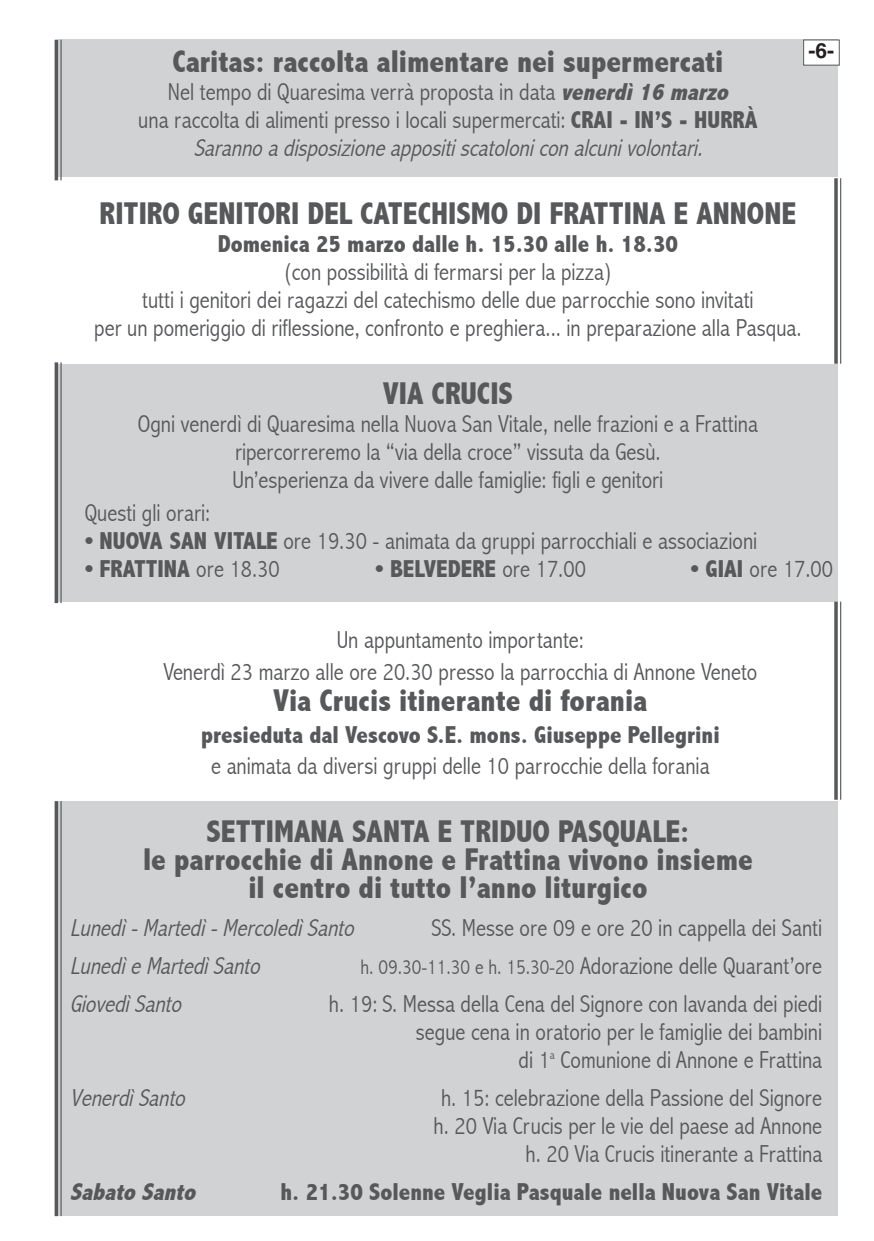
<style>
.page{position:relative;width:874px;height:1241px;background:#fff}
.page>*{position:absolute;margin:0;border:0;box-sizing:border-box;transform-origin:0 0}
.t1{font:800 condensed 31.5px/28px "Abadi";color:#57585a;text-align:center}
.t2{font:300 condensed 24.5px/28px "Abadi";color:#57585a;text-align:center}
.t3{font:800 condensed 24.5px "Abadi";color:#57585a}
.t4{font:italic 300 condensed 24.5px "Abadi";color:#57585a}
.t5{font:italic 800 condensed 24.5px "Abadi";color:#57585a}
.t6{font:700 21px "Helvetica";color:#231f20}
.s1{font-weight:800;font-style:italic}
.s2{font-weight:800}
.s3{font-style:italic}
.s4{font-weight:300}
.s5{font-size:21px}
</style>
<div class="page">
<div style="left:58px;top:40px;width:779px;height:137px;background:#d1d2d4"></div>
<div style="left:58px;top:364px;width:779px;height:237px;background:#d1d2d4"></div>
<div style="left:58px;top:801px;width:779px;height:414px;background:#d1d2d4"></div>
<div style="left:803px;top:40px;width:35px;height:25px;background:#fff"></div>
<hr style="left:60px;top:362px;width:2px;height:241px;background:#57585a">
<hr style="left:55px;top:362px;width:3px;height:241px;background:#57585a">
<hr style="left:839px;top:178px;width:1px;height:185px;background:#57585a">
<svg style="left:834px;top:178px;width:3px;height:185px"></svg>
<hr style="left:839px;top:601px;width:1px;height:198px;background:#57585a">
<svg style="left:833px;top:601px;width:4px;height:198px"></svg>
<hr style="left:60px;top:40px;width:2px;height:140px;background:#57585a">
<hr style="left:55px;top:40px;width:3px;height:140px;background:#57585a">
<hr style="left:60px;top:801px;width:2px;height:414px;background:#57585a">
<hr style="left:55px;top:801px;width:3px;height:414px;background:#57585a">
<p class="t1" style="left:172px;top:49px;width:552px">Caritas: raccolta alimentare nei supermercati</p>
<p class="t2" style="left:138px;top:79px;width:620px">Nel tempo di Quaresima verrà proposta in data <span class="s1">venerdì16marzo<br></span>una raccolta di alimenti presso i locali supermercati: <span class="s2">Crai - in’S - HUrrÀ<br></span><span class="s3">Saranno a disposizione appositi scatoloni con alcuni volontari.</span></p>
<p class="t6" style="left:808px;top:43px;width:27px">-6-</p>
<p class="t1" style="left:100px;top:201px;width:697px">ritiro genitori del CateCHiSMo di Frattina e annone</p>
<p class="t3" style="left:218px;top:231px;width:461px">domenica 25 marzo dalle h. 15.30 alle h. 18.30</p>
<p class="t2" style="left:94px;top:259px;width:708px">(con possibilità di fermarsi per la pizza)<br>tutti i genitori dei ragazzi del catechismo delle due parrocchie sono invitati<br>per un pomeriggio di riflessione, confronto e preghiera... in preparazione alla Pasqua.</p>
<p class="t1" style="left:382px;top:380px;width:132px">Via CrUCiS</p>
<p class="t2" style="left:138px;top:410px;width:621px">Ogni venerdì di Quaresima nella Nuova San Vitale, nelle frazioni e a Frattina ripercorreremo la “via della croce” vissuta da Gesù.<br>Un’esperienza da vivere dalle famiglie: figli e genitori</p>
<p class="t2" style="left:85px;top:499px;width:127px">Questi gli orari:</p>
<p class="t2" style="left:85px;top:527px;width:673px"><span class="s2">• nUoVa San Vitale</span> ore 19.30 - animata da gruppi parrocchiali e associazioni</p>
<p class="t3" style="left:85px;top:555px;width:196px">• Frattina <span class="s4">ore 18.30</span></p>
<p class="t3" style="left:375px;top:555px;width:212px">• belVedere <span class="s4">ore 17.00</span></p>
<p class="t2" style="left:690px;top:555px;width:144px"><span class="s2">• giai</span> ore 17.00</p>
<p class="t2" style="left:163px;top:625px;width:595px;line-height:31.5px">Un appuntamento importante:<br>Venerdì 23 marzo alle ore 20.30 presso la parrocchia di Annone Veneto</p>
<p class="t1" style="left:273px;top:687px;width:375px">Via Crucis itinerante di forania</p>
<p class="t3" style="left:201px;top:721px;width:520px">presieduta dal Vescovo S.e. mons. giuseppe Pellegrini</p>
<p class="t2" style="left:211px;top:752px;width:499px">e animata da diversi gruppi delle 10 parrocchie della forania</p>
<p class="t1" style="left:143px;top:818px;width:611px">SettiMana Santa e tridUo PaSQUale:<br>le parrocchie di annone e Frattina vivono insieme il centro di tutto l’anno liturgico</p>
<p class="t4" style="left:70px;top:914px;width:290px">Lunedì - Martedì - Mercoledì Santo</p>
<p class="t2" style="left:431px;top:914px;width:392px">SS. Messe ore 09 e ore 20 in cappella dei Santi</p>
<p class="t4" style="left:70px;top:952px;width:196px">Lunedì e Martedì Santo</p>
<p class="t2" style="left:360px;top:952px;width:463px"><span class="s5">h. 09.30-11.30 e h. 15.30-20</span> Adorazione delle Quarant’ore</p>
<p class="t4" style="left:70px;top:990px;width:117px">Giovedì Santo</p>
<p class="t2" style="left:329px;top:990px;width:494px;text-align:right">h. 19: S. Messa della Cena del Signore con lavanda dei piedi segue cena in oratorio per le famiglie dei bambini<br>di 1<sup>a</sup> Comunione di Annone e Frattina</p>
<p class="t4" style="left:70px;top:1084px;width:121px">Venerdì Santo</p>
<p class="t2" style="left:433px;top:1084px;width:390px;text-align:right">h. 15: celebrazione della Passione del Signore h. 20 Via Crucis per le vie del paese ad Annone h. 20 Via Crucis itinerante a Frattina</p>
<p class="t5" style="left:70px;top:1178px;width:132px">Sabato Santo</p>
<p class="t3" style="left:280px;top:1178px;width:543px">h. 21.30 Solenne Veglia Pasquale nella nuova San Vitale</p>
</div>
